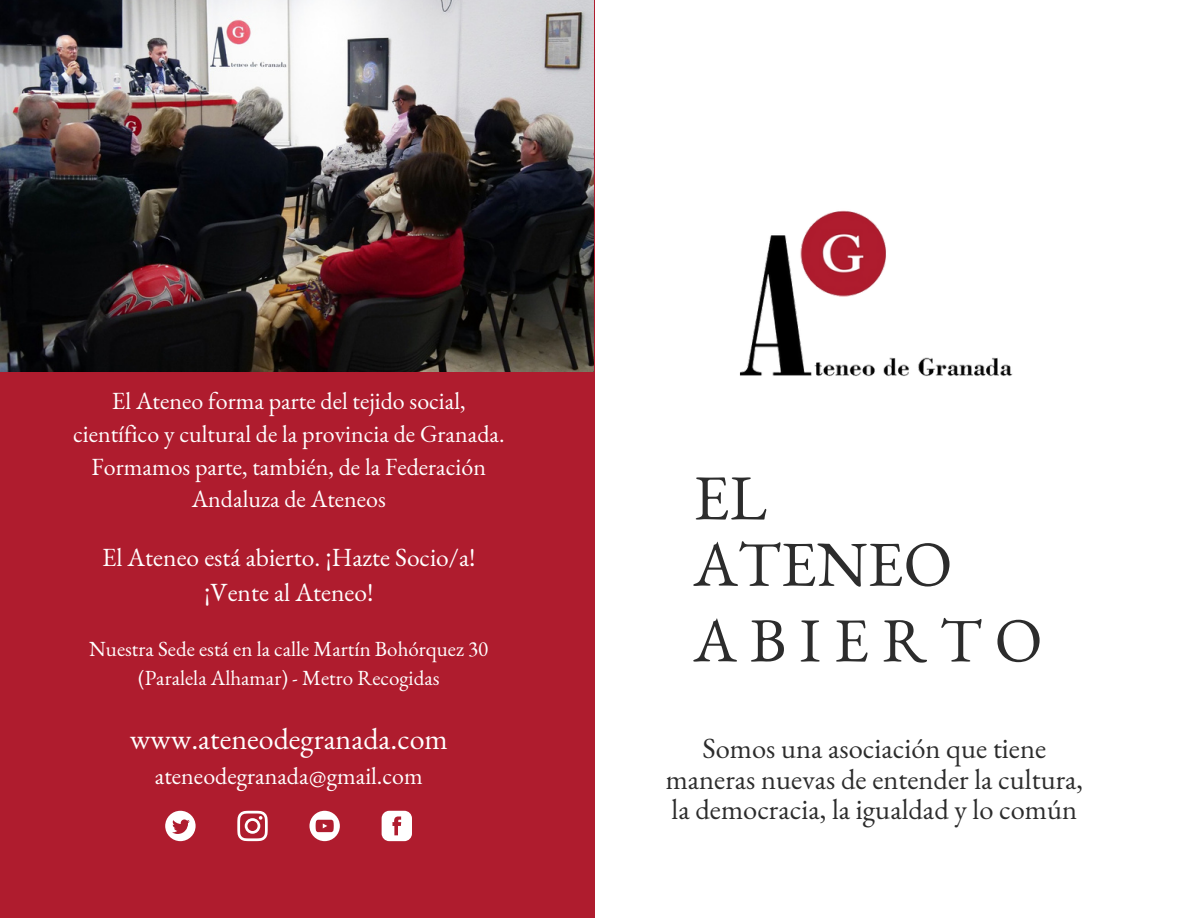
<style>
.page{position:relative;width:1188px;height:918px;background:#fff}
.page>*{position:absolute;margin:0;border:0;box-sizing:border-box;transform-origin:0 0}
.t1{font:64.05px/66.3px "EB Garamond";color:#2c2c2c}
.t2{font:62.55px "EB Garamond";letter-spacing:.21em;color:#2c2c2c}
.t3{font:30px "EB Garamond";color:#fff}
.t4{font:28.5px/30.3px "EB Garamond";color:#2c2c2c;text-align:center}
.t5{font:25.5px/34.8px "EB Garamond";color:#fff;text-align:center}
.t6{font:24px/32.7px "EB Garamond";color:#fff;text-align:center}
.t7{font:21px/29.2px "EB Garamond";color:#fff;text-align:center}
</style>
<div class="page">
<img style="left:739px;top:210px;width:274px;height:167px">
<div style="left:0;top:0;width:595px;height:918px;background:#af1c2e"></div>
<img style="left:0;top:0;width:594px;height:371px">
<svg style="left:165px;top:811px;width:31px;height:30px"></svg>
<svg style="left:237px;top:811px;width:31px;height:30px"></svg>
<svg style="left:309px;top:811px;width:31px;height:30px"></svg>
<svg style="left:382px;top:811px;width:30px;height:30px"></svg>
<p class="t6" style="left:73px;top:384px;width:433px">El Ateneo forma parte del tejido social, científico y cultural de la provincia de Granada.<br>Formamos parte, también, de la Federación Andaluza de Ateneos</p>
<p class="t5" style="left:102px;top:539px;width:375px">El Ateneo está abierto. ¡Hazte Socio/a! ¡Vente al Ateneo!</p>
<p class="t7" style="left:89px;top:634px;width:401px">Nuestra Sede está en la calle Martín Bohórquez 30 (Paralela Alhamar) - Metro Recogidas</p>
<p class="t3" style="left:130px;top:719px;width:320px">www.ateneodegranada.com</p>
<p class="t6" style="left:155px;top:759px;width:269px">ateneodegranada@gmail.com</p>
<h1 class="t1" style="left:693px;top:463px;width:260px">EL<br>ATENEO</h1>
<h2 class="t2" style="left:693px;top:598px;width:351px">ABIERTO</h2>
<p class="t4" style="left:666px;top:733px;width:419px">Somos una asociación que tiene maneras nuevas de entender la cultura, la democracia, la igualdad y lo común</p>
</div>
